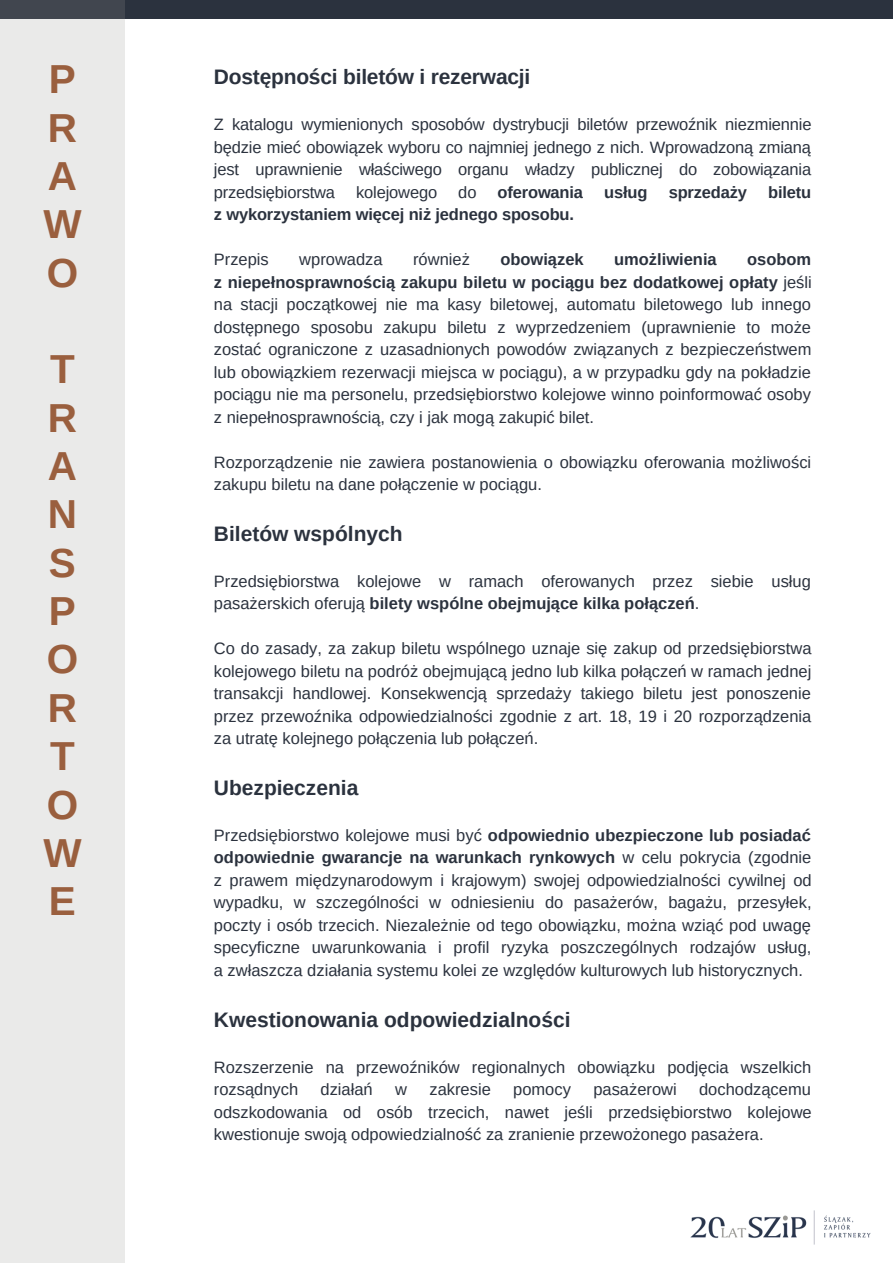
<style>
.page{position:relative;width:893px;height:1264px;background:#fff}
.page>*{position:absolute;margin:0;border:0;box-sizing:border-box;transform-origin:0 0}
.t1{font:700 40.5px "Arimo";color:#9a5f3e}
.t2{font:700 21px "Arimo";color:#2b323e}
.t3{font:16.5px/22.5px "Arimo";color:#2b323e;text-align:justify}
.t4{font:700 16.5px "Arimo";letter-spacing:-.01em;color:#2b323e}
.s1{font-weight:700}
</style>
<div class="page">
<div style="left:0;top:0;width:892px;height:19px;background:#2b323e"></div>
<div style="left:0;top:0;width:125px;height:1262px;background:#eaeae9"></div>
<img style="left:690px;top:1210px;width:181px;height:35px">
<p class="t1" style="left:49px;top:56px;width:28px">P</p>
<p class="t1" style="left:48px;top:105px;width:31px">R</p>
<p class="t1" style="left:48px;top:153px;width:31px">A</p>
<p class="t1" style="left:43px;top:201px;width:40px">W</p>
<p class="t1" style="left:47px;top:250px;width:33px">O</p>
<p class="t1" style="left:50px;top:346px;width:26px">T</p>
<p class="t1" style="left:48px;top:395px;width:31px">R</p>
<p class="t1" style="left:48px;top:443px;width:31px">A</p>
<p class="t1" style="left:48px;top:491px;width:31px">N</p>
<p class="t1" style="left:49px;top:540px;width:28px">S</p>
<p class="t1" style="left:49px;top:588px;width:28px">P</p>
<p class="t1" style="left:47px;top:637px;width:33px">O</p>
<p class="t1" style="left:48px;top:685px;width:31px">R</p>
<p class="t1" style="left:50px;top:733px;width:26px">T</p>
<p class="t1" style="left:47px;top:782px;width:33px">O</p>
<p class="t1" style="left:43px;top:830px;width:40px">W</p>
<p class="t1" style="left:49px;top:878px;width:28px">E</p>
<p class="t2" style="left:214px;top:65px;width:318px">Dostępności biletów i rezerwacji</p>
<p class="t3" style="left:214px;top:113px;width:599px">Z katalogu wymienionych sposobów dystrybucji biletów przewoźnik niezmiennie będzie mieć obowiązek wyboru co najmniej jednego z nich. Wprowadzoną zmianą jest uprawnienie właściwego organu władzy publicznej do zobowiązania przedsiębiorstwa</p>
<p class="t3" style="left:356px;top:181px;width:82px">kolejowego</p>
<p class="t3" style="left:458px;top:181px;width:20px">do</p>
<p class="t4" style="left:497px;top:183px;width:87px">oferowania</p>
<p class="t4" style="left:604px;top:183px;width:45px">usług</p>
<p class="t4" style="left:668px;top:183px;width:80px">sprzedaży</p>
<p class="t4" style="left:768px;top:183px;width:45px">biletu</p>
<p class="t4" style="left:214px;top:205px;width:362px">z wykorzystaniem więcej niż jednego sposobu.</p>
<p class="t3" style="left:214px;top:248px;width:56px">Przepis</p>
<p class="t3" style="left:299px;top:248px;width:85px">wprowadza</p>
<p class="t3" style="left:413px;top:248px;width:58px">również</p>
<p class="t4" style="left:500px;top:250px;width:85px">obowiązek</p>
<p class="t4" style="left:614px;top:250px;width:104px">umożliwienia</p>
<p class="t3" style="left:214px;top:248px;width:599px;text-indent:533px"><span class="s1">osobom z niepełnosprawnością zakupu biletu w pociągu bez dodatkowej opłaty</span> jeśli na stacji początkowej nie ma kasy biletowej, automatu biletowego lub innego dostępnego sposobu zakupu biletu z wyprzedzeniem (uprawnienie to może zostać ograniczone z uzasadnionych powodów związanych z bezpieczeństwem lub obowiązkiem rezerwacji miejsca w pociągu), a w przypadku gdy na pokładzie pociągu nie ma personelu, przedsiębiorstwo kolejowe winno poinformować osoby z niepełnosprawnością, czy i jak mogą zakupić bilet.</p>
<p class="t3" style="left:214px;top:450px;width:599px">Rozporządzenie nie zawiera postanowienia o obowiązku oferowania możliwości zakupu biletu na dane połączenie w pociągu.</p>
<p class="t2" style="left:214px;top:521px;width:190px">Biletów wspólnych</p>
<p class="t3" style="left:214px;top:570px;width:598px">Przedsiębiorstwa kolejowe w ramach oferowanych przez siebie usług pasażerskich oferują <span class="s1">bilety wspólne obejmujące kilka połączeń</span>.</p>
<p class="t3" style="left:214px;top:637px;width:599px">Co do zasady, za zakup biletu wspólnego uznaje się zakup od przedsiębiorstwa kolejowego biletu na podróż obejmującą jedno lub kilka połączeń w ramach jednej transakcji handlowej. Konsekwencją sprzedaży takiego biletu jest ponoszenie przez przewoźnika odpowiedzialności zgodnie z art. 18, 19 i 20 rozporządzenia za utratę kolejnego połączenia lub połączeń.</p>
<p class="t2" style="left:214px;top:775px;width:146px">Ubezpieczenia</p>
<p class="t3" style="left:214px;top:824px;width:599px">Przedsiębiorstwo kolejowe musi być <span class="s1">odpowiednio ubezpieczone lub posiadać odpowiednie gwarancje na warunkach rynkowych</span> w celu pokrycia (zgodnie z prawem międzynarodowym i krajowym) swojej odpowiedzialności cywilnej od wypadku, w szczególności w odniesieniu do pasażerów, bagażu, przesyłek, poczty i osób trzecich. Niezależnie od tego obowiązku, można wziąć pod uwagę specyficzne uwarunkowania i profil ryzyka poszczególnych rodzajów usług, a zwłaszcza działania systemu kolei ze względów kulturowych lub historycznych.</p>
<p class="t2" style="left:214px;top:1007px;width:358px">Kwestionowania odpowiedzialności</p>
<p class="t3" style="left:214px;top:1055px;width:599px">Rozszerzenie na przewoźników regionalnych obowiązku podjęcia wszelkich rozsądnych</p>
<p class="t3" style="left:320px;top:1078px;width:54px">działań</p>
<p class="t3" style="left:395px;top:1078px;width:13px">w</p>
<p class="t3" style="left:429px;top:1078px;width:63px">zakresie</p>
<p class="t3" style="left:513px;top:1078px;width:59px">pomocy</p>
<p class="t3" style="left:593px;top:1078px;width:85px">pasażerowi</p>
<p class="t3" style="left:214px;top:1078px;width:599px;text-indent:485px">dochodzącemu odszkodowania od osób trzecich, nawet jeśli przedsiębiorstwo kolejowe kwestionuje swoją odpowiedzialność za zranienie przewożonego pasażera.</p>
</div>
